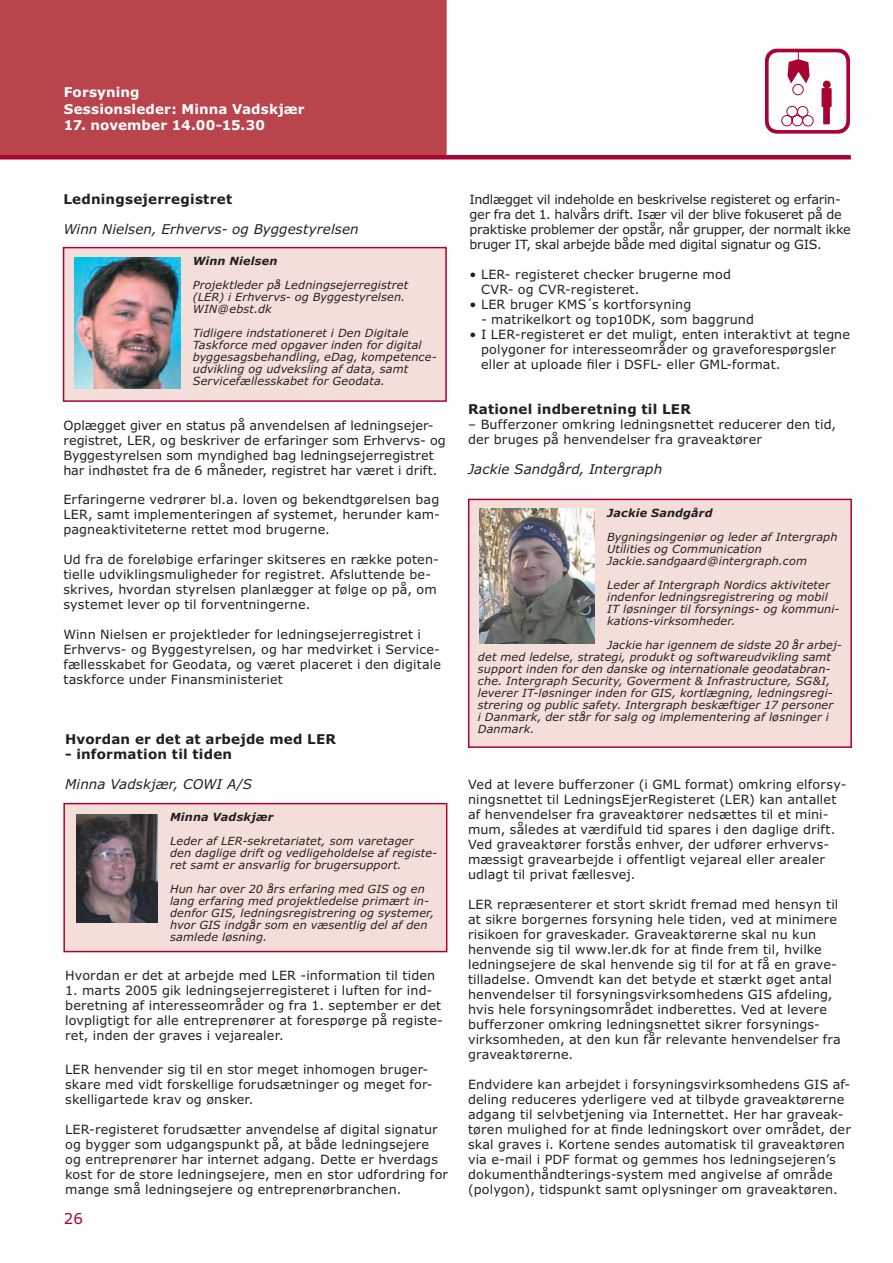
<style>
.page{position:relative;width:893px;height:1263px;background:#fff}
.page>*{position:absolute;margin:0;border:0;box-sizing:border-box;transform-origin:0 0}
.t1{font:15px "Verdana";color:#a90432}
.t2{font:700 13.5px "Verdana";letter-spacing:.015em;color:#231f20}
.t3{font:italic 13.5px "Verdana";letter-spacing:.005em;color:#231f20}
.t4{font:700 13.5px/16.5px "Verdana";letter-spacing:.01em;color:#fff}
.t5{font:12.75px/15px "Verdana";letter-spacing:.01em;color:#231f20}
.t6{font:12.75px/15px "Verdana";letter-spacing:-.02em;color:#231f20}
.t7{font:italic 11.25px/12px "Verdana";letter-spacing:.01em;color:#231f20}
.t8{font:italic 700 11.25px "Verdana";letter-spacing:.015em;color:#231f20}
</style>
<div class="page">
<div style="left:64px;top:804px;width:382px;height:148px;background:#f3deda"></div>
<div style="left:63px;top:803px;width:384px;height:149px;border:2px solid #a90432"></div>
<svg style="left:765px;top:49px;width:85px;height:85px"></svg>
<div style="left:64px;top:248px;width:382px;height:153px;background:#f3deda"></div>
<div style="left:63px;top:247px;width:384px;height:155px;border:2px solid #a90432"></div>
<img style="left:75px;top:258px;width:105px;height:131px">
<img style="left:76px;top:814px;width:81px;height:108px">
<div style="left:468px;top:499px;width:383px;height:248px;background:#f3deda"></div>
<div style="left:468px;top:499px;width:383px;height:249px;border:2px solid #a90432"></div>
<div style="left:0;top:0;width:446px;height:155px;background:#b9444c"></div>
<div style="left:0;top:155px;width:850px;height:5px;background:#a90432"></div>
<img style="left:479px;top:509px;width:115px;height:134px">
<p class="t4" style="left:64px;top:85px;width:242px">Forsyning<br>Sessionsleder: Minna Vadskjær</p>
<p class="t4" style="left:64px;top:118px;width:203px">17. november 14.00-15.30</p>
<p class="t2" style="left:63px;top:194px;width:170px">Ledningsejerregistret</p>
<p class="t3" style="left:63px;top:224px;width:297px">Winn Nielsen, Erhvervs- og Byggestyrelsen</p>
<p class="t8" style="left:193px;top:257px;width:86px">Winn Nielsen</p>
<p class="t7" style="left:193px;top:280px;width:217px">Projektleder på Ledningsejerregistret (LER) i Erhvervs- og Byggestyrelsen.<br>WIN@ebst.dk</p>
<p class="t7" style="left:193px;top:328px;width:245px">Tidligere indstationeret i Den Digitale Taskforce med opgaver inden for digital byggesagsbehandling, eDag, kompetence&shy;udvikling og udveksling af data, samt Servicefællesskabet for Geodata.</p>
<p class="t5" style="left:63px;top:419px;width:384px">Oplægget giver en status på anvendelsen af ledningsejer&shy;registret, LER, og beskriver de erfaringer som Erhvervs- og Byggestyrelsen som myndighed bag ledningsejerregistret har indhøstet fra de 6 måneder, registret har været i drift.</p>
<p class="t5" style="left:63px;top:493px;width:378px;text-align:justify">Erfaringerne vedrører bl.a. loven og bekendtgørelsen bag LER, samt implementeringen af systemet, herunder kam&shy;pagneaktiviteterne rettet mod brugerne.</p>
<p class="t5" style="left:63px;top:553px;width:377px">Ud fra de foreløbige erfaringer skitseres en række poten&shy;tielle udviklingsmuligheder for registret. Afsluttende be&shy;skrives, hvordan styrelsen planlægger at følge op på, om systemet lever op til forventningerne.</p>
<p class="t5" style="left:63px;top:628px;width:379px">Winn Nielsen er projektleder for ledningsejerregistret i Erhvervs- og Byggestyrelsen, og har medvirket i Service&shy;fællesskabet for Geodata, og været placeret i den digitale taskforce under Finansministeriet</p>
<p class="t2" style="left:65px;top:734px;width:272px">Hvordan er det at arbejde med LER</p>
<p class="t2" style="left:65px;top:749px;width:168px">- information til tiden</p>
<p class="t3" style="left:65px;top:779px;width:188px">Minna Vadskjær, COWI A/S</p>
<p class="t8" style="left:170px;top:813px;width:105px">Minna Vadskjær</p>
<p class="t7" style="left:170px;top:836px;width:269px">Leder af LER-sekretariatet, som varetager den daglige drift og vedligeholdelse af registe&shy;ret samt er ansvarlig for brugersupport.</p>
<p class="t7" style="left:170px;top:884px;width:265px">Hun har over 20 års erfaring med GIS og en lang erfaring med projektledelse primært in&shy;denfor GIS, ledningsregistrering og systemer, hvor GIS indgår som en væsentlig del af den samlede løsning.</p>
<p class="t5" style="left:65px;top:969px;width:371px">Hvordan er det at arbejde med LER -information til tiden</p>
<p class="t5" style="left:65px;top:984px;width:379px">1. marts 2005 gik ledningsejerregisteret i luften for ind&shy;beretning af interesseområder og fra 1. september er det lovpligtigt for alle entreprenører at forespørge på registe&shy;ret, inden der graves i vejarealer.</p>
<p class="t5" style="left:65px;top:1063px;width:369px">LER henvender sig til en stor meget inhomogen bruger&shy;skare med vidt forskellige forudsætninger og meget for&shy;skelligartede krav og ønsker.</p>
<p class="t5" style="left:65px;top:1123px;width:384px">LER-registeret forudsætter anvendelse af digital signatur og bygger som udgangspunkt på, at både ledningsejere og entreprenører har internet adgang. Dette er hverdags kost for de store ledningsejere, men en stor udfordring for mange små ledningsejere og entreprenørbranchen.</p>
<p class="t1" style="left:64px;top:1213px;width:21px">26</p>
<p class="t6" style="left:469px;top:193px;width:382px">Indlægget vil indeholde en beskrivelse registeret og erfarin&shy;ger fra det 1. halvårs drift. Især vil der blive fokuseret på de praktiske problemer der opstår, når grupper, der normalt ikke bruger IT, skal arbejde både med digital signatur og GIS.</p>
<p class="t5" style="left:481px;top:268px;width:251px;text-indent:-11px">• LER- registeret checker brugerne mod<br>CVR- og CVR-registeret.</p>
<p class="t5" style="left:469px;top:298px;width:223px">• LER bruger KMS´s kortforsyning</p>
<p class="t5" style="left:481px;top:313px;width:274px">- matrikelkort og top10DK, som baggrund</p>
<p class="t5" style="left:481px;top:328px;width:370px;text-indent:-11px">• I LER-registeret er det muligt, enten interaktivt at tegne polygoner for interesseområder og graveforespørgsler eller at uploade filer i DSFL- eller GML-format.</p>
<p class="t2" style="left:468px;top:404px;width:224px">Rationel indberetning til LER</p>
<p class="t5" style="left:468px;top:418px;width:369px">– Bufferzoner omkring ledningsnettet reducerer den tid, der bruges på henvendelser fra graveaktører</p>
<p class="t3" style="left:468px;top:464px;width:196px">Jackie Sandgård, Intergraph</p>
<p class="t8" style="left:607px;top:509px;width:107px">Jackie Sandgård</p>
<p class="t7" style="left:607px;top:532px;width:232px">Bygningsingeniør og leder af Intergraph<br>Utilities og Communication<br>Jackie.sandgaard@intergraph.com</p>
<p class="t7" style="left:607px;top:580px;width:234px">Leder af Intergraph Nordics aktiviteter indenfor ledningsregistrering og mobil IT løsninger til forsynings- og kommuni&shy;kations-virksomheder.</p>
<p class="t7" style="left:478px;top:640px;width:365px;text-indent:129px">Jackie har igennem de sidste 20 år arbej&shy;det med ledelse, strategi, produkt og softwareudvikling samt support inden for den danske og inter nationale geodatabran&shy;che. Intergraph Security, Goverment &amp; Infrastructure, SG&amp;I, leverer IT-løsninger inden for GIS, kortlægning, ledningsregi&shy;strering og public safety. Intergraph beskæftiger 17 personer<br>i Danmark, der står for salg og implementering af løsninger i Danmark.</p>
<p class="t5" style="left:468px;top:778px;width:380px">Ved at levere bufferzoner (i GML format) omkring elforsy&shy;ningsnettet til LedningsEjerRegisteret (LER) kan antallet af henvendelser fra graveaktører nedsættes til et mini&shy;mum, således at værdifuld tid spares i den daglige drift.<br>Ved graveaktører forstås enhver, der udfører erhvervs&shy;mæssigt gravearbejde i offentligt vejareal eller arealer udlagt til privat fællesvej.</p>
<p class="t5" style="left:468px;top:898px;width:374px">LER repræsenterer et stort skridt fremad med hensyn til at sikre borgernes forsyning hele tiden, ved at minimere risikoen for graveskader. Graveaktørerne skal nu kun henvende sig til www.ler.dk for at finde frem til, hvilke ledningsejere de skal henvende sig til for at få en grave&shy;tilladelse. Omvendt kan det betyde et stærkt øget antal henvendelser til forsyningsvirksomhedens GIS afdeling, hvis hele forsyningsområdet indberettes. Ved at levere bufferzoner omkring ledningsnettet sikrer forsynings&shy;virksomheden, at den kun får relevante henvendelser fra graveaktørerne.</p>
<p class="t5" style="left:468px;top:1078px;width:384px">Endvidere kan arbejdet i forsyningsvirksomhedens GIS af&shy;deling reduceres yderligere ved at tilbyde graveaktørerne adgang til selvbetjening via Internettet. Her har graveak&shy;tøren mulighed for at finde ledningskort over området, der skal graves i. Kortene sendes automatisk til graveaktøren via e-mail i PDF format og gemmes hos ledningsejeren’s dokumenthåndterings-system med angivelse af område (polygon), tidspunkt samt oplysninger om graveaktøren.</p>
</div>
